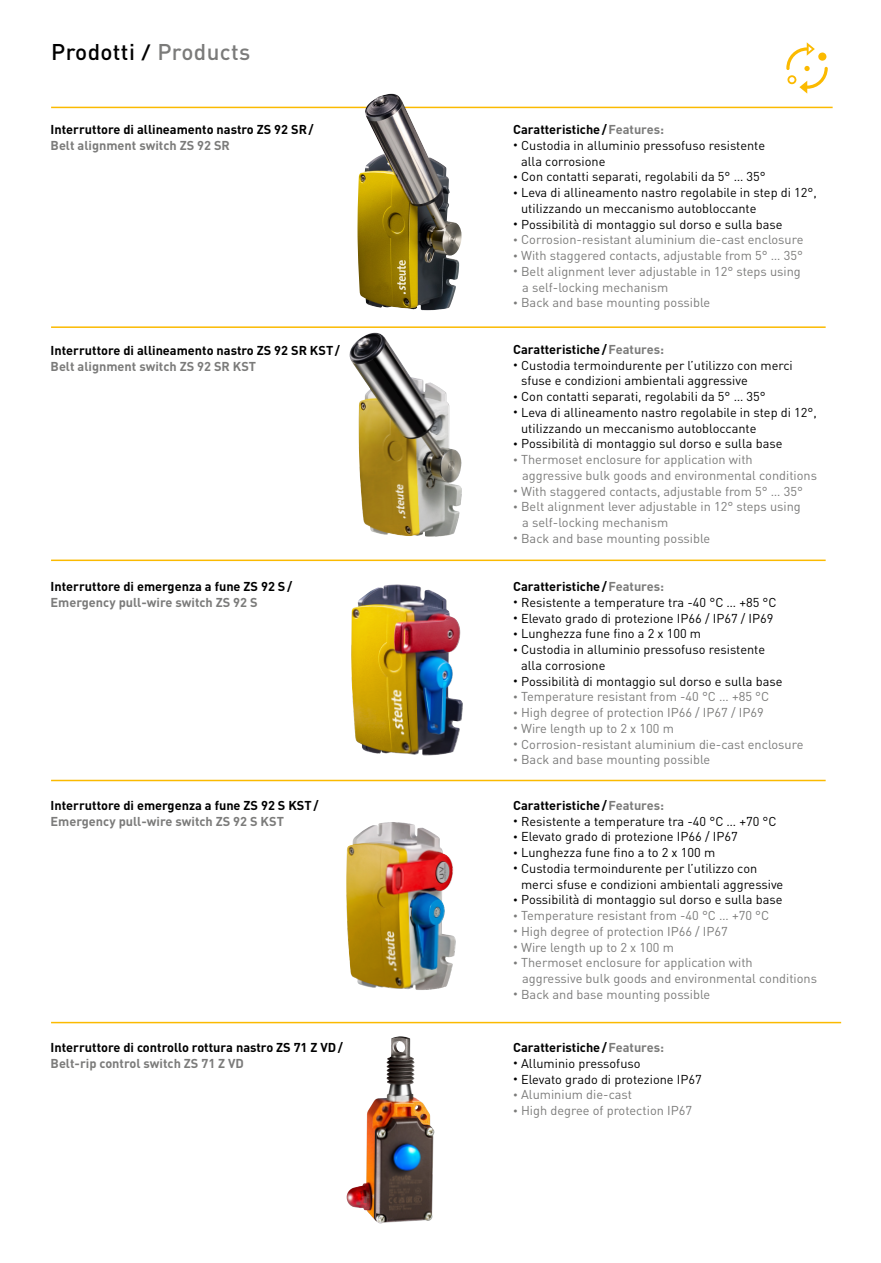
<style>
.page{position:relative;width:881px;height:1263px;background:#fff}
.page>*{position:absolute;margin:0;border:0;box-sizing:border-box;transform-origin:0 0}
.steute_Head_1{font:500 22.5px "DIN Pro";letter-spacing:.015em;color:#000}
.t1{font:12.75px/15.8px "DIN Pro";color:#000}
.t2{font:12.75px "DIN Pro";color:#7b7b7a}
.t3{font:700 12.75px "DIN Pro";color:#000}
.t4{font:700 12.75px "DIN Pro";color:#7b7b7a}
.s1{font-size:18.6px}
.s2{color:#7b7b7a}
.s3{font-size:9px}
</style>
<div class="page">
<hr style="left:51px;top:107px;width:781px;height:1px;background:#fbba00">
<svg style="left:786px;top:42px;width:41px;height:52px"></svg>
<hr style="left:51px;top:326px;width:774px;height:2px;background:#fbba00">
<hr style="left:51px;top:560px;width:774px;height:1px;background:#fbba00">
<hr style="left:51px;top:780px;width:774px;height:1px;background:#fbba00">
<hr style="left:51px;top:1022px;width:789px;height:1px;background:#fbba00">
<img style="left:349px;top:333px;width:113px;height:204px">
<img style="left:351px;top:584px;width:112px;height:172px">
<img style="left:346px;top:822px;width:110px;height:168px">
<img style="left:346px;top:1037px;width:50px;height:173px">
<img style="left:357px;top:94px;width:105px;height:216px">
<p class="steute_Head_1" style="left:51px;top:37px;width:200px">Prodotti <span class="s1">/</span> <span class="s2">Products</span></p>
<p class="t3" style="left:51px;top:121px;width:264px">Interruttore di allineamento nastro ZS 92 SR/</p>
<p class="t4" style="left:51px;top:137px;width:181px">Belt alignment switch ZS 92 SR</p>
<p class="t3" style="left:51px;top:342px;width:291px">Interruttore di allineamento nastro ZS 92 SR KST/</p>
<p class="t4" style="left:51px;top:357px;width:207px">Belt alignment switch ZS 92 SR KST</p>
<p class="t3" style="left:51px;top:578px;width:243px">Interruttore di emergenza a fune ZS 92 S/</p>
<p class="t4" style="left:51px;top:594px;width:208px">Emergency pull-wire switch ZS 92 S</p>
<p class="t3" style="left:51px;top:797px;width:269px">Interruttore di emergenza a fune ZS 92 S KST/</p>
<p class="t4" style="left:51px;top:812px;width:235px">Emergency pull-wire switch ZS 92 S KST</p>
<p class="t3" style="left:51px;top:1039px;width:294px">Interruttore di controllo rottura nastro ZS 71 Z VD/</p>
<p class="t4" style="left:51px;top:1055px;width:195px">Belt-rip control switch ZS 71 Z VD</p>
<p class="t3" style="left:513px;top:121px;width:152px">Caratteristiche/<span class="s2">Features:</span></p>
<p class="t1" style="left:521px;top:137px;width:245px;text-indent:-8px"><span class="s3">•</span> Custodia in alluminio pressofuso resistente alla corrosione</p>
<p class="t1" style="left:513px;top:168px;width:254px"><span class="s3">•</span> Con contatti separati, regolabili da 5° … 35°</p>
<p class="t1" style="left:521px;top:184px;width:297px;text-indent:-8px"><span class="s3">•</span> Leva di allineamento nastro regolabile in step di 12°, utilizzando un meccanismo autobloccante</p>
<p class="t1" style="left:513px;top:216px;width:271px"><span class="s3">•</span> Possibilità di montaggio sul dorso e sulla base</p>
<p class="t2" style="left:513px;top:231px;width:292px"><span class="s3">•</span> Corrosion-resistant aluminium die-cast enclosure</p>
<p class="t2" style="left:513px;top:247px;width:291px"><span class="s3">•</span> With staggered contacts, adjustable from 5° … 35°</p>
<p class="t2" style="left:513px;top:263px;width:289px"><span class="s3">•</span> Belt alignment lever adjustable in 12° steps using</p>
<p class="t2" style="left:522px;top:278px;width:148px">a self-locking mechanism</p>
<p class="t2" style="left:513px;top:294px;width:198px"><span class="s3">•</span> Back and base mounting possible</p>
<p class="t3" style="left:513px;top:340px;width:152px">Caratteristiche/<span class="s2">Features:</span></p>
<p class="t1" style="left:521px;top:356px;width:273px;text-indent:-8px"><span class="s3">•</span> Custodia termoindurente per l’utilizzo con merci sfuse e condizioni ambientali aggressive</p>
<p class="t1" style="left:513px;top:388px;width:254px"><span class="s3">•</span> Con contatti separati, regolabili da 5° … 35°</p>
<p class="t1" style="left:521px;top:404px;width:297px;text-indent:-8px"><span class="s3">•</span> Leva di allineamento nastro regolabile in step di 12°, utilizzando un meccanismo autobloccante</p>
<p class="t1" style="left:513px;top:435px;width:271px"><span class="s3">•</span> Possibilità di montaggio sul dorso e sulla base</p>
<p class="t2" style="left:513px;top:451px;width:241px"><span class="s3">•</span> Thermoset enclosure for application with</p>
<p class="t2" style="left:522px;top:466px;width:296px">aggressive bulk goods and environmental conditions</p>
<p class="t2" style="left:513px;top:482px;width:291px"><span class="s3">•</span> With staggered contacts, adjustable from 5° … 35°</p>
<p class="t2" style="left:513px;top:498px;width:289px"><span class="s3">•</span> Belt alignment lever adjustable in 12° steps using</p>
<p class="t2" style="left:522px;top:514px;width:148px">a self-locking mechanism</p>
<p class="t2" style="left:513px;top:529px;width:198px"><span class="s3">•</span> Back and base mounting possible</p>
<p class="t3" style="left:513px;top:578px;width:152px">Caratteristiche/<span class="s2">Features:</span></p>
<p class="t1" style="left:513px;top:594px;width:265px"><span class="s3">•</span> Resistente a temperature tra -40 °C … +85 °C</p>
<p class="t1" style="left:513px;top:610px;width:262px"><span class="s3">•</span> Elevato grado di protezione IP66 / IP67 / IP69</p>
<p class="t1" style="left:513px;top:625px;width:189px"><span class="s3">•</span> Lunghezza fune fino a 2 x 100 m</p>
<p class="t1" style="left:521px;top:641px;width:245px;text-indent:-8px"><span class="s3">•</span> Custodia in alluminio pressofuso resistente alla corrosione</p>
<p class="t1" style="left:513px;top:673px;width:271px"><span class="s3">•</span> Possibilità di montaggio sul dorso e sulla base</p>
<p class="t2" style="left:513px;top:688px;width:257px"><span class="s3">•</span> Temperature resistant from -40 °C … +85 °C</p>
<p class="t2" style="left:513px;top:704px;width:252px"><span class="s3">•</span> High degree of protection IP66 / IP67 / IP69</p>
<p class="t2" style="left:513px;top:720px;width:162px"><span class="s3">•</span> Wire length up to 2 x 100 m</p>
<p class="t2" style="left:513px;top:735px;width:292px"><span class="s3">•</span> Corrosion-resistant aluminium die-cast enclosure</p>
<p class="t2" style="left:513px;top:751px;width:198px"><span class="s3">•</span> Back and base mounting possible</p>
<p class="t3" style="left:513px;top:797px;width:152px">Caratteristiche/<span class="s2">Features:</span></p>
<p class="t1" style="left:513px;top:813px;width:265px"><span class="s3">•</span> Resistente a temperature tra -40 °C … +70 °C</p>
<p class="t1" style="left:513px;top:828px;width:226px"><span class="s3">•</span> Elevato grado di protezione IP66 / IP67</p>
<p class="t1" style="left:513px;top:844px;width:203px"><span class="s3">•</span> Lunghezza fune fino a to 2 x 100 m</p>
<p class="t1" style="left:521px;top:860px;width:264px;text-indent:-8px"><span class="s3">•</span> Custodia termoindurente per l’utilizzo con merci sfuse e condizioni ambientali aggressive</p>
<p class="t1" style="left:513px;top:891px;width:271px"><span class="s3">•</span> Possibilità di montaggio sul dorso e sulla base</p>
<p class="t2" style="left:513px;top:907px;width:257px"><span class="s3">•</span> Temperature resistant from -40 °C … +70 °C</p>
<p class="t2" style="left:513px;top:923px;width:216px"><span class="s3">•</span> High degree of protection IP66 / IP67</p>
<p class="t2" style="left:513px;top:938px;width:162px"><span class="s3">•</span> Wire length up to 2 x 100 m</p>
<p class="t2" style="left:513px;top:954px;width:241px"><span class="s3">•</span> Thermoset enclosure for application with</p>
<p class="t2" style="left:522px;top:970px;width:296px">aggressive bulk goods and environmental conditions</p>
<p class="t2" style="left:513px;top:986px;width:198px"><span class="s3">•</span> Back and base mounting possible</p>
<p class="t3" style="left:513px;top:1039px;width:152px">Caratteristiche/<span class="s2">Features:</span></p>
<p class="t1" style="left:513px;top:1055px;width:129px"><span class="s3">•</span> Alluminio pressofuso</p>
<p class="t1" style="left:513px;top:1071px;width:190px"><span class="s3">•</span> Elevato grado di protezione IP67</p>
<p class="t2" style="left:513px;top:1086px;width:120px"><span class="s3">•</span> Aluminium die-cast</p>
<p class="t2" style="left:513px;top:1102px;width:180px"><span class="s3">•</span> High degree of protection IP67</p>
</div>
